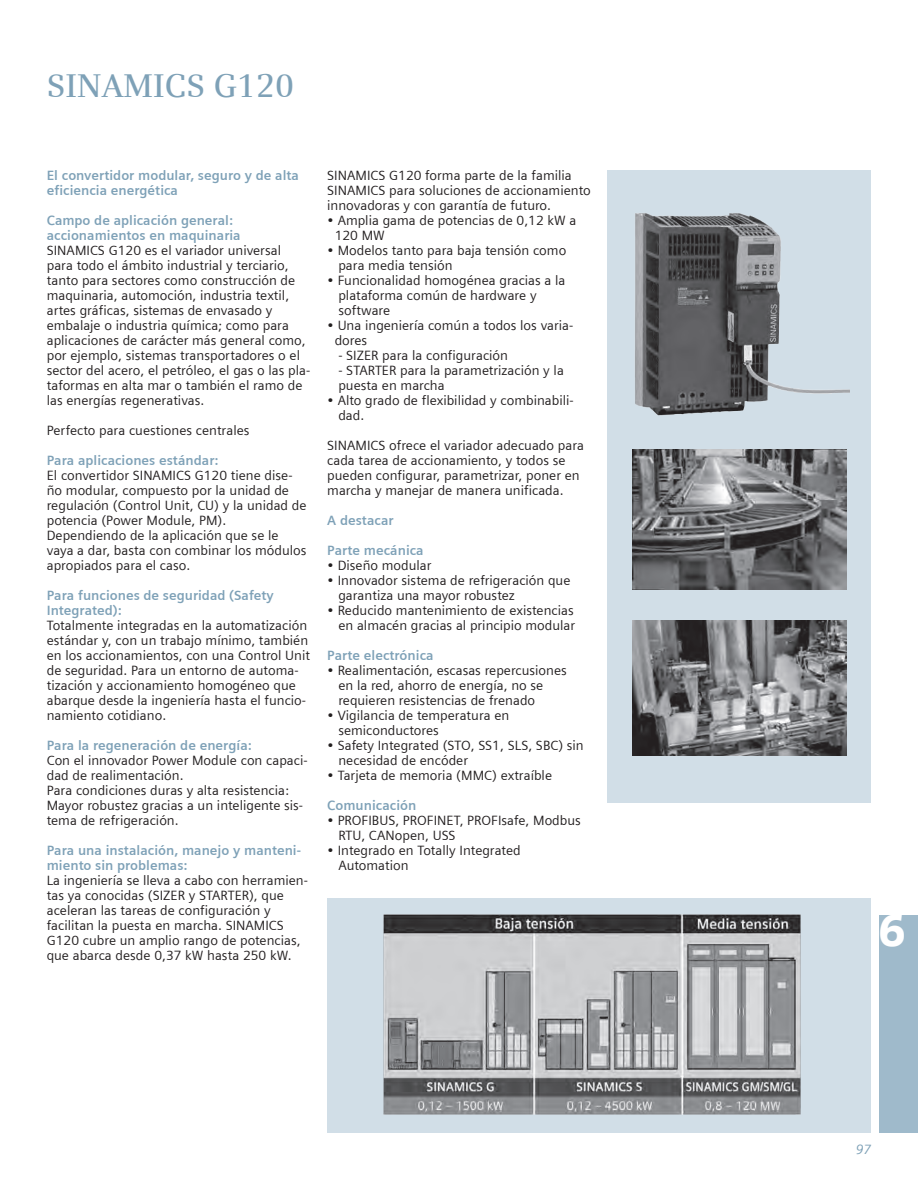
<style>
.page{position:relative;width:918px;height:1188px;background:#fff}
.page>*{position:absolute;margin:0;border:0;box-sizing:border-box;transform-origin:0 0}
.t1{font:900 45px "Siemens Sans";color:#fff}
.t2{font:600 33px "Siemens Serif";color:#7ea1b7}
.t3{font:13.5px/15px "Siemens Sans";color:#231f20}
.t4{font:700 13.5px/15px "Siemens Sans";color:#7ea1b7}
.t5{font:italic 13.5px "Siemens Sans";color:#7ea1b7}
</style>
<div class="page">
<div style="left:327px;top:898px;width:544px;height:235px;background:#d1dee7"></div>
<div style="left:608px;top:170px;width:263px;height:632px;background:#d1dee7"></div>
<img style="left:635px;top:213px;width:214px;height:203px">
<img style="left:633px;top:450px;width:213px;height:139px">
<img style="left:632px;top:621px;width:215px;height:134px">
<img style="left:383px;top:914px;width:418px;height:201px">
<div style="left:880px;top:915px;width:38px;height:218px;background:#9fbacb"></div>
<p class="t2" style="left:47px;top:67px;width:249px">SINAMICS G120</p>
<p class="t4" style="left:47px;top:168px;width:254px">El convertidor modular, seguro y de alta eficiencia energética</p>
<p class="t4" style="left:47px;top:213px;width:188px">Campo de aplicación general:</p>
<p class="t4" style="left:47px;top:228px;width:195px">accionamientos en maquinaria</p>
<p class="t3" style="left:47px;top:243px;width:265px">SINAMICS G120 es el variador universal para todo el ámbito industrial y terciario, tanto para sectores como construcción de maquinaria, automoción, industria textil, artes gráficas, sistemas de envasado y embalaje o industria química; como para aplicaciones de carácter más general como, por ejemplo, sistemas transportadores o el sector del acero, el petróleo, el gas o las pla&shy;taformas en alta mar o también el ramo de las energías regenerativas.</p>
<p class="t3" style="left:47px;top:423px;width:204px">Perfecto para cuestiones centrales</p>
<p class="t4" style="left:47px;top:453px;width:173px">Para aplicaciones estándar:</p>
<p class="t3" style="left:47px;top:468px;width:261px">El convertidor SINAMICS G120 tiene dise&shy;ño modular, compuesto por la unidad de regulación (Control Unit, CU) y la unidad de potencia (Power Module, PM).</p>
<p class="t3" style="left:47px;top:528px;width:261px">Dependiendo de la aplicación que se le vaya a dar, basta con combinar los módulos apropiados para el caso.</p>
<p class="t4" style="left:47px;top:588px;width:228px">Para funciones de seguridad (Safety<br>Integrated):</p>
<p class="t3" style="left:47px;top:618px;width:265px">Totalmente integradas en la automatización estándar y, con un trabajo mínimo, también en los accionamientos, con una Control Unit de seguridad. Para un entorno de automa&shy;tización y accionamiento homogéneo que abarque desde la ingeniería hasta el funcio&shy;namiento cotidiano.</p>
<p class="t4" style="left:47px;top:738px;width:206px">Para la regeneración de energía:</p>
<p class="t3" style="left:47px;top:753px;width:262px">Con el innovador Power Module con capaci&shy;dad de realimentación.</p>
<p class="t3" style="left:47px;top:783px;width:244px">Para condiciones duras y alta resistencia:</p>
<p class="t3" style="left:47px;top:798px;width:258px">Mayor robustez gracias a un inteligente sis&shy;tema de refrigeración.</p>
<p class="t4" style="left:47px;top:843px;width:256px">Para una instalación, manejo y manteni&shy;miento sin problemas:</p>
<p class="t3" style="left:47px;top:873px;width:263px">La ingeniería se lleva a cabo con herramien&shy;tas ya conocidas (SIZER y STARTER), que aceleran las tareas de configuración y</p>
<p class="t3" style="left:47px;top:918px;width:255px">facilitan la puesta en marcha. SINAMICS<br>G120 cubre un amplio rango de potencias, que abarca desde 0,37 kW hasta 250 kW.</p>
<p class="t3" style="left:327px;top:168px;width:265px">SINAMICS G120 forma parte de la familia<br>SINAMICS para soluciones de accionamiento innovadoras y con garantía de futuro.</p>
<p class="t3" style="left:327px;top:213px;width:251px">• Amplia gama de potencias de 0,12 kW a</p>
<p class="t3" style="left:335px;top:228px;width:52px">120 MW</p>
<p class="t3" style="left:327px;top:243px;width:241px">• Modelos tanto para baja tensión como</p>
<p class="t3" style="left:338px;top:258px;width:116px">para media tensión</p>
<p class="t3" style="left:327px;top:273px;width:240px">• Funcionalidad homogénea gracias a la</p>
<p class="t3" style="left:338px;top:288px;width:200px">plataforma común de hardware y</p>
<p class="t3" style="left:338px;top:303px;width:53px">software</p>
<p class="t3" style="left:327px;top:318px;width:248px">• Una ingeniería común a todos los varia-</p>
<p class="t3" style="left:335px;top:333px;width:34px">dores</p>
<p class="t3" style="left:338px;top:348px;width:171px">- SIZER para la configuración</p>
<p class="t3" style="left:338px;top:363px;width:227px">- STARTER para la parametrización y la</p>
<p class="t3" style="left:338px;top:378px;width:108px">puesta en marcha</p>
<p class="t3" style="left:327px;top:393px;width:248px">• Alto grado de flexibilidad y combinabili-</p>
<p class="t3" style="left:338px;top:408px;width:27px">dad.</p>
<p class="t3" style="left:327px;top:438px;width:258px">SINAMICS ofrece el variador adecuado para cada tarea de accionamiento, y todos se pueden configurar, parametrizar, poner en marcha y manejar de manera unificada.</p>
<p class="t4" style="left:327px;top:513px;width:68px">A destacar</p>
<p class="t4" style="left:327px;top:543px;width:98px">Parte mecánica</p>
<p class="t3" style="left:327px;top:558px;width:106px">• Diseño modular</p>
<p class="t3" style="left:327px;top:573px;width:245px">• Innovador sistema de refrigeración que</p>
<p class="t3" style="left:338px;top:588px;width:178px">garantiza una mayor robustez</p>
<p class="t3" style="left:327px;top:603px;width:248px">• Reducido mantenimiento de existencias</p>
<p class="t3" style="left:338px;top:618px;width:238px">en almacén gracias al principio modular</p>
<p class="t4" style="left:327px;top:648px;width:108px">Parte electrónica</p>
<p class="t3" style="left:327px;top:663px;width:241px">• Realimentación, escasas repercusiones</p>
<p class="t3" style="left:338px;top:678px;width:206px">en la red, ahorro de energía, no se</p>
<p class="t3" style="left:338px;top:693px;width:198px">requieren resistencias de frenado</p>
<p class="t3" style="left:327px;top:708px;width:184px">• Vigilancia de temperatura en</p>
<p class="t3" style="left:338px;top:723px;width:102px">semiconductores</p>
<p class="t3" style="left:327px;top:738px;width:258px">• Safety Integrated (STO, SS1, SLS, SBC) sin</p>
<p class="t3" style="left:338px;top:753px;width:131px">necesidad de encóder</p>
<p class="t3" style="left:327px;top:768px;width:226px">• Tarjeta de memoria (MMC) extraíble</p>
<p class="t4" style="left:327px;top:798px;width:91px">Comunicación</p>
<p class="t3" style="left:327px;top:813px;width:255px">• PROFIBUS, PROFINET, PROFIsafe, Modbus</p>
<p class="t3" style="left:338px;top:828px;width:119px">RTU, CANopen, USS</p>
<p class="t3" style="left:327px;top:843px;width:195px">• Integrado en Totally Integrated</p>
<p class="t3" style="left:338px;top:858px;width:72px">Automation</p>
<p class="t1" style="left:878px;top:904px;width:30px">6</p>
<p class="t5" style="left:856px;top:1142px;width:17px">97</p>
</div>
